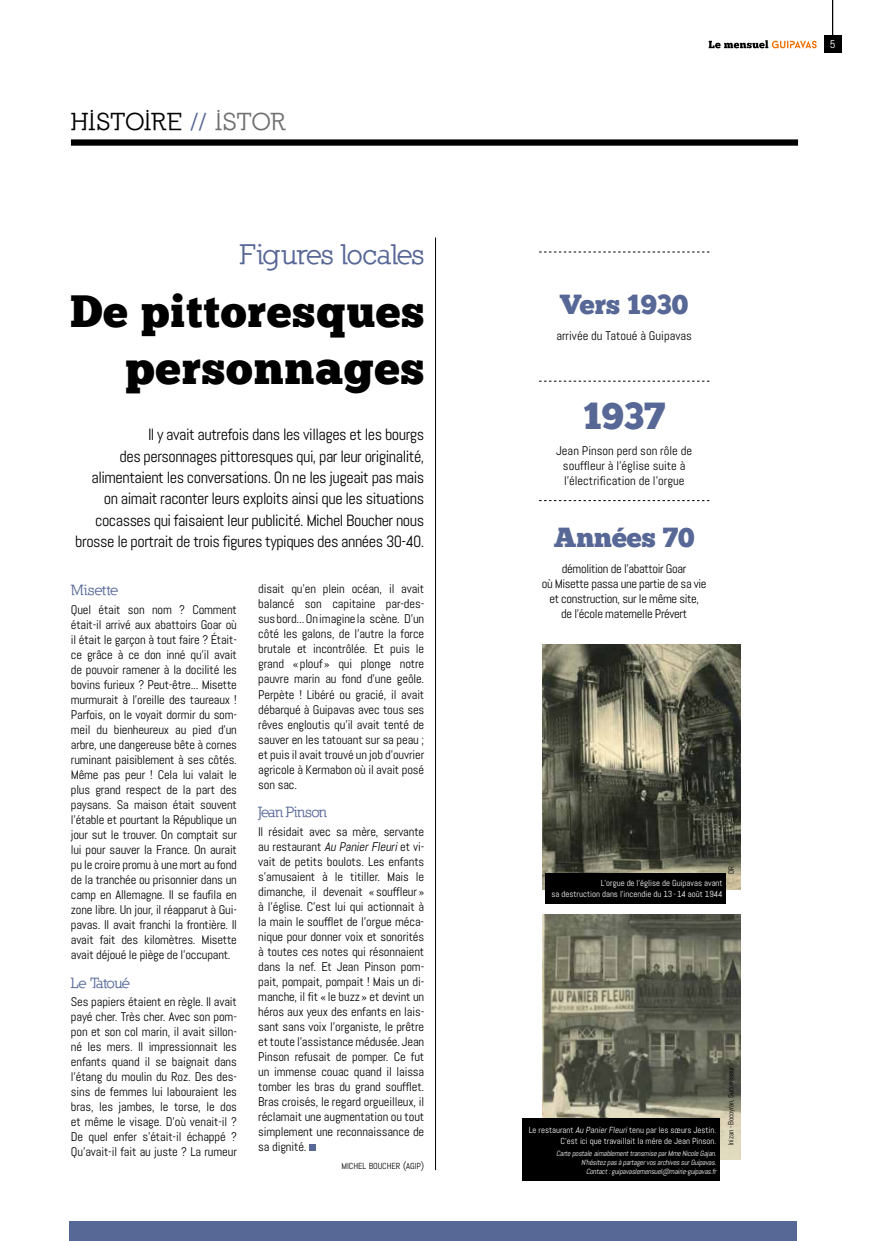
<style>
.page{position:relative;width:869px;height:1241px;background:#fff}
.page>*{position:absolute;margin:0;border:0;box-sizing:border-box;transform-origin:0 0}
.t1{font:46.25px "Chunk Five Ex";letter-spacing:.02em;color:#000}
.t2{font:45px "Chunk Five Ex";letter-spacing:.02em;color:#000}
.t3{font:37.5px "Chunk Five Ex";color:#576796}
.t4{font:700 28.75px "Nilland";letter-spacing:-.035em;color:#576796}
.t5{font:27.5px "Chunk Five Ex";color:#576796}
.t6{font:700 25px "Nilland";letter-spacing:.015em;color:#000}
.t7{font:16.25px/21.2px "Abel";letter-spacing:-.03em;color:#000;text-align:right}
.t8{font:700 15px "Nilland";letter-spacing:-.03em;color:#576796}
.t9{font:700 15px "Nilland";color:#576796}
.t10{font:12.5px/15px "Abel";letter-spacing:-.01em;color:#000;text-align:justify}
.t11{font:12.5px/15px "Abel";letter-spacing:-.03em;color:#000;text-align:center}
.t12{font:11.25px "Abel";color:#fff}
.t13{font:8.75px/11.2px "Abel";color:#fff;text-align:right}
.t14{font:8.75px "Abel";letter-spacing:-.015em;color:#000}
.t15{font:italic 7.5px/9px "Abel";color:#fff;text-align:right}
.t16{font:7.5px "Abel";letter-spacing:-.03em;color:#000}
.s1{color:#576796}
.s2{color:#706f6f}
.s3{font-style:italic}
.s4{font-size:10px}
</style>
<div class="page">
<hr style="left:831px;top:0;width:1px;height:38px;background:#000">
<div style="left:823px;top:35px;width:18px;height:18px;background:#000"></div>
<svg style="left:708px;top:40px;width:108px;height:8px"></svg>
<div style="left:71px;top:139px;width:726px;height:7px;background:#000"></div>
<div style="left:70px;top:1221px;width:726px;height:19px;background:#576796"></div>
<hr style="left:435px;top:237px;width:1px;height:932px;background:#000">
<svg style="left:309px;top:1144px;width:6px;height:6px"></svg>
<img style="left:542px;top:644px;width:198px;height:244px">
<div style="left:545px;top:873px;width:180px;height:30px;background:#000"></div>
<img style="left:542px;top:914px;width:198px;height:244px">
<div style="left:521px;top:1118px;width:198px;height:62px;background:#000"></div>
<svg style="left:539px;top:381px;width:170px;height:1px"></svg>
<svg style="left:539px;top:500px;width:170px;height:1px"></svg>
<svg style="left:539px;top:252px;width:170px;height:1px"></svg>
<h3 class="t6" style="left:71px;top:106px;width:215px">HISTOIRE <span class="s1">//</span> <span class="s2">ISTOR</span></h3>
<h3 class="t4" style="left:240px;top:237px;width:186px">Figures locales</h3>
<h2 class="t2" style="left:70px;top:277px;width:355px">De pittoresques</h2>
<h1 class="t1" style="left:125px;top:333px;width:300px">personnages</h1>
<p class="t7" style="left:75px;top:424px;width:350px">Il y avait autrefois dans les villages et les bourgs<br>des personnages pittoresques qui, par leur originalité, alimentaient les conversations. On ne les jugeait pas mais on aimait raconter leurs exploits ainsi que les situations cocasses qui faisaient leur publicité. Michel Boucher nous brosse le portrait de trois figures typiques des années 30-40.</p>
<p class="t9" style="left:71px;top:581px;width:49px">Misette</p>
<p class="t10" style="left:71px;top:601px;width:167px">Quel était son nom ? Comment était-il arrivé aux abattoirs Goar où il était le garçon à tout faire ? Était&shy;ce grâce à ce don inné qu’il avait de pouvoir ramener à la docilité les bovins furieux ? Peut-être... Misette murmurait à l’oreille des taureaux !<br>Parfois, on le voyait dormir du som&shy;meil du bienheureux au pied d’un arbre, une dangereuse bête à cornes ruminant paisiblement à ses côtés.<br>Même pas peur ! Cela lui valait le plus grand respect de la part des paysans. Sa maison était souvent l’étable et pourtant la République un jour sut le trouver. On comptait sur lui pour sauver la France. On aurait pu le croire promu à une mort au fond de la tranchée ou prisonnier dans un camp en Allemagne. Il se faufila en zone libre. Un jour, il réapparut à Gui&shy;pavas. Il avait franchi la frontière. Il avait fait des kilomètres. Misette avait déjoué le piège de l’occupant.</p>
<p class="t8" style="left:71px;top:973px;width:61px">Le Tatoué</p>
<p class="t10" style="left:71px;top:994px;width:167px">Ses papiers étaient en règle. Il avait payé cher. Très cher. Avec son pom&shy;pon et son col marin, il avait sillon&shy;né les mers. Il impressionnait les enfants quand il se baignait dans l’étang du moulin du Roz. Des des&shy;sins de femmes lui labouraient les bras, les jambes, le torse, le dos et même le visage. D’où venait-il ?<br>De quel enfer s’était-il échappé ?<br>Qu’avait-il fait au juste ? La rumeur</p>
<p class="t10" style="left:258px;top:581px;width:167px">disait qu’en plein océan, il avait balancé son capitaine par-des&shy;susbord...Onimaginela scène. D’un côté les galons, de l’autre la force brutale et incontrôlée. Et puis le grand «plouf» qui plonge notre pauvre marin au fond d’une geôle.<br>Perpète ! Libéré ou gracié, il avait débarqué à Guipavas avec tous ses rêves engloutis qu’il avait tenté de sauver en les tatouant sur sa peau ; et puis il avait trouvé un job d’ouvrier agricole à Kermabon où il avait posé son sac.</p>
<p class="t8" style="left:258px;top:803px;width:70px">Jean Pinson</p>
<p class="t10" style="left:258px;top:823px;width:167px">Il résidait avec sa mère, servante au restaurant <span class="s3">Au PanierFleuri</span>et vi&shy;vait de petits boulots. Les enfants s’amusaient à le titiller. Mais le dimanche, il devenait «souffleur» à l’église. C’est lui qui actionnait à la main le soufflet de l’orgue méca&shy;nique pour donner voix et sonorités à toutes ces notes qui résonnaient dans la nef. Et Jean Pinson pom&shy;pait, pompait, pompait ! Mais un di&shy;manche, il fit «le buzz» et devint un héros aux yeux des enfants en lais&shy;sant sans voix l’organiste, le prêtre et toute l’assistance médusée. Jean Pinson refusait de pomper. Ce fut un immense couac quand il laissa tomber les bras du grand soufflet.<br>Bras croisés, le regard orgueilleux, il réclamait une augmentation ou tout simplement une reconnaissance de sa dignité.</p>
<p class="t14" style="left:341px;top:1159px;width:84px">MICHEL BOUCHER <span class="s4">(</span>AGIP<span class="s4">)</span></p>
<h3 class="t5" style="left:560px;top:284px;width:129px">Vers 1930</h3>
<p class="t10" style="left:556px;top:328px;width:137px">arrivée du Tatoué à Guipavas</p>
<h3 class="t3" style="left:583px;top:388px;width:84px">1937</h3>
<p class="t10" style="left:556px;top:443px;width:137px;text-align:center">Jean Pinson perd son rôle de souffleur à l’église suite à l’électrification de l’orgue</p>
<h3 class="t5" style="left:553px;top:516px;width:142px">Années 70</h3>
<p class="t11" style="left:541px;top:561px;width:166px">démolition de l’abattoir Goar<br>où Misette passa une partie de sa vie et construction, sur le même site,<br>de l’école maternelle Prévert</p>
<p class="t12" style="left:829px;top:37px;width:7px">5</p>
<p class="t16" style="left:726px;top:873px;width:9px;rotate:-90deg">DR</p>
<p class="t13" style="left:551px;top:877px;width:172px">L’orgue de l’église de Guipavas avant<br>sa destruction dans l’incendie du 13-14 août 1944</p>
<p class="t13" style="left:528px;top:1123px;width:189px">Le restaurant <span class="s3">Au PanierFleuri</span>tenu par les sœurs Jestin.<br>C’est ici que travaillait la mère de Jean Pinson.</p>
<p class="t15" style="left:556px;top:1149px;width:163px">Cartepostale aimablementtransmiseparMmeNicoleGajan.<br>N’hésitezpasàpartagervosarchivessurGuipavas.<br>Contact:guipavaslemensuel@mairie-guipavas.fr</p>
<p class="t16" style="left:725px;top:1144px;width:80px;rotate:-90deg">Inizan - Bocoyran, Successeur</p>
</div>
